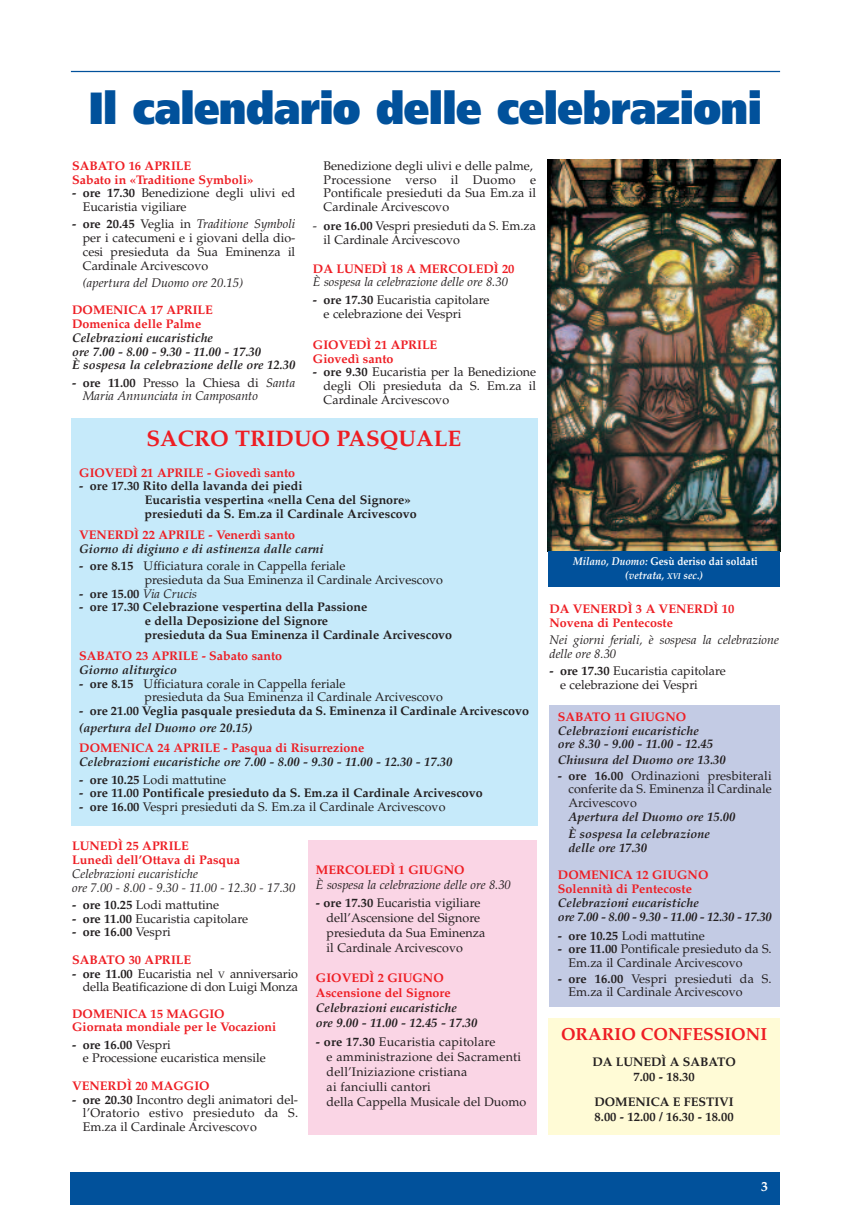
<style>
.page{position:relative;width:851px;height:1205px;background:#fff}
.page>*{position:absolute;margin:0;border:0;box-sizing:border-box;transform-origin:0 0}
.t1{font:900 45px "Frutiger";letter-spacing:-.015em;color:#01519b;scale:.9 1}
.t2{font:700 22.5px "Palatino";color:#ee1d23}
.t3{font:700 17.5px "Palatino";color:#ee1d23}
.t4{font:700 13.75px "Palatino";color:#fff}
.t5{font:12.5px/13.8px "Palatino";color:#231f20}
.t6{font:700 12.5px/13.8px "Palatino";color:#ee1d23}
.t7{font:italic 700 12.5px/13.8px "Palatino";color:#231f20}
.t8{font:700 12.5px/13.8px "Palatino";color:#231f20}
.t9{font:italic 12.5px/13.8px "Palatino";color:#231f20}
.t10{font:italic 700 11.25px/13.5px "Palatino";color:#fff;text-align:center;scale:.9 1}
.s1{font-weight:700}
.s2{font-weight:400;font-style:italic}
.s3{font-style:italic}
.s4{font-weight:700;font-style:normal}
.s5{font-style:normal}
.s6{font-weight:400}
.s7{font-size:9.38px}
.s8{font-size:8.5px}
</style>
<div class="page">
<div style="left:71px;top:1172px;width:709px;height:33px;background:#01519b"></div>
<hr style="left:71px;top:71px;width:709px;height:1px;background:#01519b">
<img style="left:547px;top:159px;width:233px;height:393px">
<div style="left:548px;top:552px;width:232px;height:35px;background:#01519b"></div>
<div style="left:71px;top:418px;width:466px;height:408px;background:#c6eafa"></div>
<div style="left:548px;top:1018px;width:232px;height:116px;background:#fffbd6"></div>
<div style="left:307px;top:840px;width:229px;height:294px;background:#fad5e5"></div>
<div style="left:549px;top:705px;width:231px;height:301px;background:#c3cbe4"></div>
<h1 class="t1" style="left:89px;top:90px;width:749px">Il calendario delle celebrazioni</h1>
<p class="t5" style="left:323px;top:160px;width:214px">Benedizione degli ulivi e delle palme,<br>Processione verso il Duomo e<br>Pontificale presieduti da Sua Em.za il<br>Cardinale Arcivescovo</p>
<p class="t5" style="left:323px;top:221px;width:214px;text-indent:-11px">- <span class="s1">ore 16.00</span> Vespri presieduti da S. Em.za il Cardinale Arcivescovo</p>
<p class="t6" style="left:313px;top:263px;width:203px">DA LUNEDÌ 18 A MERCOLEDÌ 20</p>
<p class="t9" style="left:313px;top:277px;width:196px">È sospesa la celebrazione delle ore 8.30</p>
<p class="t5" style="left:323px;top:294px;width:167px;text-indent:-11px"><span class="s1">- ore 17.30</span> Eucaristia capitolare e celebrazione dei Vespri</p>
<p class="t6" style="left:313px;top:339px;width:126px">GIOVEDÌ 21 APRILE<br>Giovedì santo</p>
<p class="t5" style="left:323px;top:367px;width:214px;text-align:justify;text-indent:-11px"><span class="s1">- ore 9.30</span> Eucaristia per la Benedizione degli Oli presieduta da S. Em.za il Cardinale Arcivescovo</p>
<h2 class="t2" style="left:146px;top:429px;width:316px">SACRO TRIDUO PASQUALE</h2>
<p class="t6" style="left:79px;top:467px;width:217px">GIOVEDÌ 21 APRILE - Giovedì santo</p>
<p class="t8" style="left:145px;top:480px;width:273px;text-indent:-65px">- ore 17.30 Rito della lavanda dei piedi<br>Eucaristia vespertina «nella Cena del Signore» presieduti da S. Em.za il Cardinale Arcivescovo</p>
<p class="t6" style="left:79px;top:529px;width:217px">VENERDÌ 22 APRILE - Venerdì santo</p>
<p class="t7" style="left:79px;top:543px;width:246px">Giorno di digiuno e di astinenza dalle carni</p>
<p class="t5" style="left:145px;top:560px;width:300px;text-indent:-65px"><span class="s1">- ore 8.15</span> Ufficiatura corale in Cappella feriale<br>presieduta da Sua Eminenza il Cardinale Arcivescovo</p>
<p class="t8" style="left:79px;top:588px;width:119px">- ore 15.00 <span class="s2">Via Crucis</span></p>
<p class="t8" style="left:145px;top:602px;width:309px;text-indent:-65px">- ore 17.30 Celebrazione vespertina della Passione<br>e della Deposizione del Signore<br>presieduta da Sua Eminenza il Cardinale Arcivescovo</p>
<p class="t6" style="left:79px;top:650px;width:204px">SABATO 23 APRILE - Sabato santo</p>
<p class="t7" style="left:79px;top:664px;width:99px">Giorno aliturgico</p>
<p class="t5" style="left:145px;top:678px;width:300px;text-indent:-65px"><span class="s1">- ore 8.15</span> Ufficiatura corale in Cappella feriale<br>presieduta da Sua Eminenza il Cardinale Arcivescovo</p>
<p class="t8" style="left:79px;top:705px;width:451px">- ore 21.00 Veglia pasquale presieduta da S. Eminenza il Cardinale Arcivescovo</p>
<p class="t7" style="left:79px;top:723px;width:174px">(apertura del Duomo ore 20.15)</p>
<p class="t6" style="left:79px;top:743px;width:286px">DOMENICA 24 APRILE - Pasqua di Risurrezione</p>
<p class="t7" style="left:79px;top:756px;width:374px">Celebrazioni eucaristiche ore 7.00 - 8.00 - 9.30 - 11.00 - 12.30 - 17.30</p>
<p class="t5" style="left:79px;top:774px;width:148px"><span class="s1">- ore 10.25</span> Lodi mattutine</p>
<p class="t8" style="left:79px;top:787px;width:405px">- ore 11.00 Pontificale presieduto da S. Em.za il Cardinale Arcivescovo</p>
<p class="t5" style="left:79px;top:801px;width:367px"><span class="s1">- ore 16.00</span> Vespri presieduti da S. Em.za il Cardinale Arcivescovo</p>
<p class="t6" style="left:72px;top:160px;width:183px">SABATO 16 APRILE<br>Sabato in «Traditione Symboli»</p>
<p class="t5" style="left:83px;top:188px;width:214px;text-indent:-11px"><span class="s1">- ore 17.30</span> Benedizione degli ulivi ed<br>Eucaristia vigiliare</p>
<p class="t5" style="left:83px;top:219px;width:214px;text-align:justify;text-indent:-11px"><span class="s1">- ore 20.45</span> Veglia in <span class="s3">Traditione Symboli </span>per i catecumeni e i giovani della dio&shy;cesi presieduta da Sua Eminenza il Cardinale Arcivescovo</p>
<p class="t9" style="left:83px;top:277px;width:162px">(apertura del Duomo ore 20.15)</p>
<p class="t6" style="left:72px;top:305px;width:142px">DOMENICA 17 APRILE<br>Domenica delle Palme</p>
<p class="t7" style="left:72px;top:332px;width:224px">Celebrazioni eucaristiche<br>ore 7.00 - 8.00 - 9.30 - 11.00 - 17.30<br>È sospesa la celebrazione delle ore 12.30</p>
<p class="t9" style="left:83px;top:377px;width:214px;text-indent:-11px"><span class="s4">- ore 11.00</span> <span class="s5">Presso la Chiesa di</span> Santa<br>Maria Annunciata in Camposanto</p>
<p class="t6" style="left:72px;top:840px;width:169px">LUNEDÌ 25 APRILE<br>Lunedì dell’Ottava di Pasqua</p>
<p class="t9" style="left:72px;top:868px;width:224px">Celebrazioni eucaristiche<br>ore 7.00 - 8.00 - 9.30 - 11.00 - 12.30 - 17.30</p>
<p class="t5" style="left:72px;top:899px;width:148px"><span class="s1">- ore 10.25</span> Lodi mattutine</p>
<p class="t5" style="left:72px;top:913px;width:177px"><span class="s1">- ore 11.00</span> Eucaristia capitolare</p>
<p class="t8" style="left:72px;top:926px;width:100px">- ore 16.00 <span class="s6">Vespri</span></p>
<p class="t6" style="left:72px;top:954px;width:120px">SABATO 30 APRILE</p>
<p class="t5" style="left:72px;top:968px;width:227px;text-align:right"><span class="s1">- ore 11.00</span> Eucaristia nel <span class="s7">V</span> anniversario della Beatificazione di don Luigi Monza</p>
<p class="t6" style="left:72px;top:1008px;width:206px">DOMENICA 15 MAGGIO<br>Giornata mondiale per le Vocazioni</p>
<p class="t5" style="left:83px;top:1039px;width:184px;text-indent:-11px"><span class="s1">- ore 16.00</span> Vespri<br>e Processione eucaristica mensile</p>
<p class="t6" style="left:72px;top:1080px;width:139px">VENERDÌ 20 MAGGIO</p>
<p class="t5" style="left:83px;top:1094px;width:217px;text-align:justify;text-indent:-11px"><span class="s1">- ore 20.30</span> Incontro degli animatori del&shy;l’Oratorio estivo presieduto da S.<br>Em.za il Cardinale Arcivescovo</p>
<p class="t6" style="left:316px;top:864px;width:150px">MERCOLEDÌ 1 GIUGNO</p>
<p class="t9" style="left:316px;top:879px;width:196px">È sospesa la celebrazione delle ore 8.30</p>
<p class="t5" style="left:326px;top:897px;width:160px;line-height:15px;text-indent:-11px"><span class="s1">- ore 17.30</span> Eucaristia vigiliare dell’Ascensione del Signore presieduta da Sua Eminenza il Cardinale Arcivescovo</p>
<p class="t6" style="left:316px;top:972px;width:136px;line-height:15px">GIOVEDÌ 2 GIUGNO<br>Ascensione del Signore</p>
<p class="t7" style="left:316px;top:1002px;width:163px;line-height:15px">Celebrazioni eucaristiche<br>ore 9.00 - 11.00 - 12.45 - 17.30</p>
<p class="t5" style="left:326px;top:1035px;width:201px;line-height:15px;text-indent:-11px"><span class="s1">- ore 17.30</span> Eucaristia capitolare<br>e amministrazione dei Sacramenti dell’Iniziazione cristiana<br>ai fanciulli cantori<br>della Cappella Musicale del Duomo</p>
<p class="t10" style="left:573px;top:556px;width:206px">Milano, Duomo: <span class="s5">Gesù deriso dai soldati </span>(vetrata, <span class="s8">XVI</span> sec.)</p>
<p class="t6" style="left:549px;top:603px;width:186px">DA VENERDÌ 3 A VENERDÌ 10<br>Novena di Pentecoste</p>
<p class="t9" style="left:549px;top:634px;width:231px">Nei giorni feriali, è sospesa la celebrazione delle ore 8.30</p>
<p class="t5" style="left:560px;top:665px;width:167px;text-indent:-11px"><span class="s1">- ore 17.30</span> Eucaristia capitolare e celebrazione dei Vespri</p>
<p class="t6" style="left:558px;top:711px;width:130px">SABATO 11 GIUGNO</p>
<p class="t7" style="left:558px;top:725px;width:157px">Celebrazioni eucaristiche ore 8.30 - 9.00 - 11.00 - 12.45</p>
<p class="t7" style="left:558px;top:754px;width:169px">Chiusura del Duomo ore 13.30</p>
<p class="t5" style="left:568px;top:770px;width:205px;text-align:justify;text-indent:-11px"><span class="s1">- ore 16.00</span> Ordinazioni presbiterali conferite da S. Eminenza il Cardinale Arcivescovo</p>
<p class="t7" style="left:568px;top:809px;width:168px;line-height:17.2px">Apertura del Duomo ore 15.00<br>È sospesa la celebrazione</p>
<p class="t7" style="left:568px;top:842px;width:80px">delle ore 17.30</p>
<p class="t6" style="left:558px;top:869px;width:152px">DOMENICA 12 GIUGNO<br>Solennità di Pentecoste</p>
<p class="t7" style="left:558px;top:897px;width:215px">Celebrazioni eucaristiche<br>ore 7.00 - 8.00 - 9.30 - 11.00 - 12.30 - 17.30</p>
<p class="t5" style="left:558px;top:930px;width:148px"><span class="s1">- ore 10.25</span> Lodi mattutine</p>
<p class="t5" style="left:568px;top:944px;width:205px;text-indent:-11px"><span class="s1">- ore 11.00</span> Pontificale presieduto da S.<br>Em.za il Cardinale Arcivescovo</p>
<p class="t5" style="left:568px;top:973px;width:204px;text-indent:-11px"><span class="s1">- ore 16.00</span> Vespri presieduti da S.<br>Em.za il Cardinale Arcivescovo</p>
<h3 class="t3" style="left:561px;top:1028px;width:208px">ORARIO CONFESSIONI</h3>
<p class="t8" style="left:592px;top:1055px;width:145px;line-height:15px;text-align:center">DA LUNEDÌ A SABATO<br>7.00 - 18.30</p>
<p class="t8" style="left:594px;top:1095px;width:141px;line-height:15px">DOMENICA E FESTIVI<br>8.00 - 12.00 / 16.30 - 18.00</p>
<p class="t4" style="left:761px;top:1181px;width:8px">3</p>
</div>
